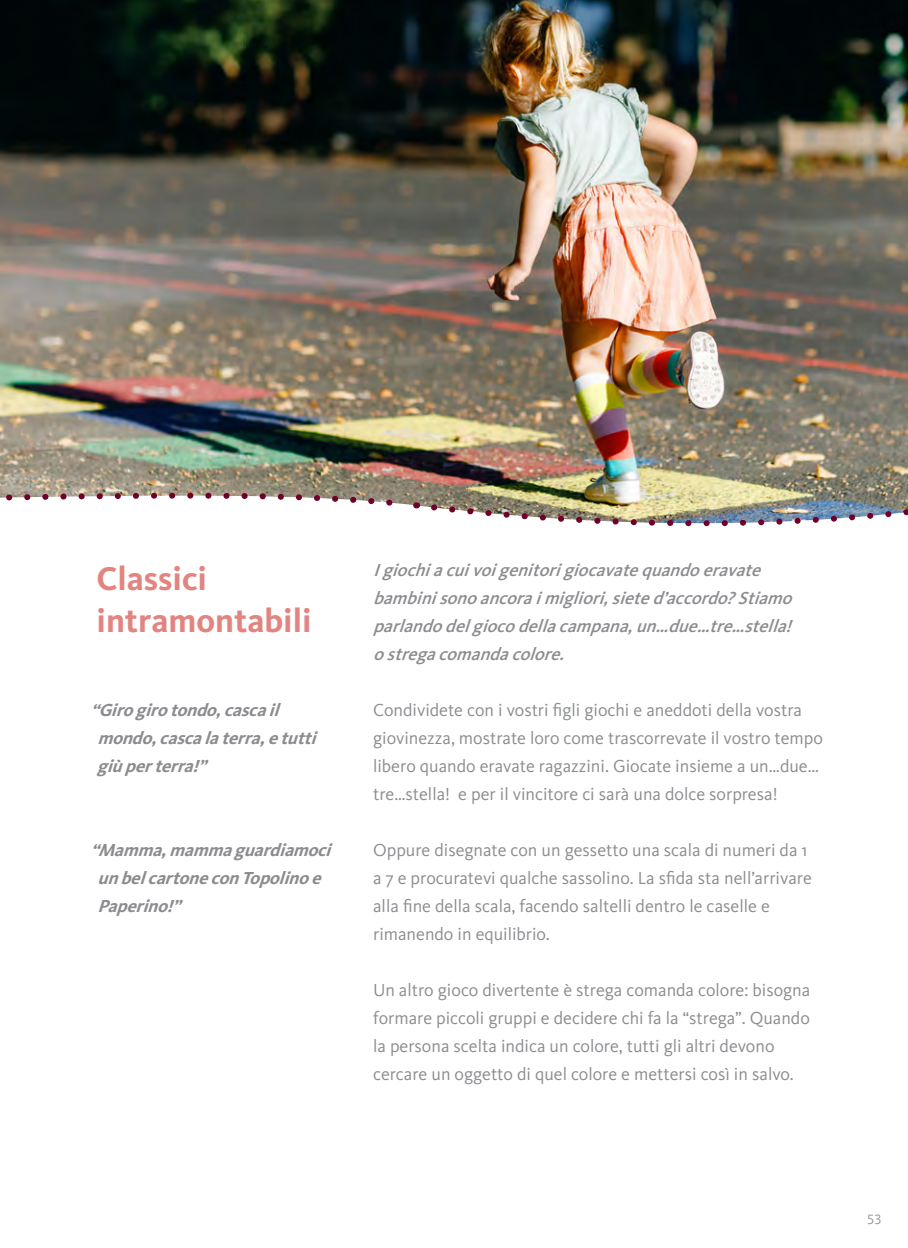
<style>
.page{position:relative;width:908px;height:1248px;background:#fff}
.page>*{position:absolute;margin:0;border:0;box-sizing:border-box;transform-origin:0 0}
.t1{font:700 34px/42px "Kievit Pro";color:#e28480}
.t2{font:18px/28px "Kievit Pro";color:#8a8c8f}
.t3{font:italic 500 18px/28px "Kievit Pro";color:#8a8c8f}
.t4{font:italic 700 18px/28px "Kievit Pro";color:#8a8c8f}
.t5{font:14px "Kievit Pro";color:#939598}
</style>
<div class="page">
<img style="left:0;top:0;width:907px;height:467px">
<img style="left:0;top:467px;width:907px;height:42px">
<svg style="left:0;top:482px;width:417px;height:27px"></svg>
<img style="left:427px;top:500px;width:481px;height:27px">
<h1 class="t1" style="left:96px;top:557px;width:216px">Classici intramontabili</h1>
<p class="t3" style="left:373px;top:555px;width:426px">Igiochiacuivoigenitorigiocavatequandoeravate bambinisonoancoraimigliori,sieted’accordo?Stiamo parlandodelgiocodellacampana,un…due…tre…stella! ostregacomandacolore.</p>
<p class="t2" style="left:373px;top:695px;width:451px">Condividete con i vostri figli giochi e aneddoti della vostra giovinezza, mostrate loro come trascorrevate il vostro tempo libero quando eravate ragazzini. Giocate insieme a un…due… tre…stella! e per il vincitore ci sarà una dolce sorpresa!</p>
<p class="t2" style="left:373px;top:835px;width:440px">Oppure disegnate con un gessetto una scala di numeri da 1 a 7 e procuratevi qualche sassolino. La sfida sta nell’arrivare alla fine della scala, facendo saltelli dentro le caselle e rimanendo in equilibrio.</p>
<p class="t2" style="left:373px;top:975px;width:438px">Un altro gioco divertente è strega comanda colore: bisogna formare piccoli gruppi e decidere chi fa la “strega”. Quando la persona scelta indica un colore, tutti gli altri devono cercare un oggetto di quel colore e mettersi così in salvo.</p>
<p class="t4" style="left:97px;top:695px;width:226px;text-indent:-6px">“Girogirotondo,cascail mondo,cascalaterra,etutti giùperterra!”</p>
<p class="t4" style="left:97px;top:835px;width:241px;text-indent:-7px">“Mamma,mammaguardiamoci unbelcartoneconTopolinoe<br>Paperino!”</p>
<p class="t5" style="left:866px;top:1211px;width:16px">53</p>
</div>
